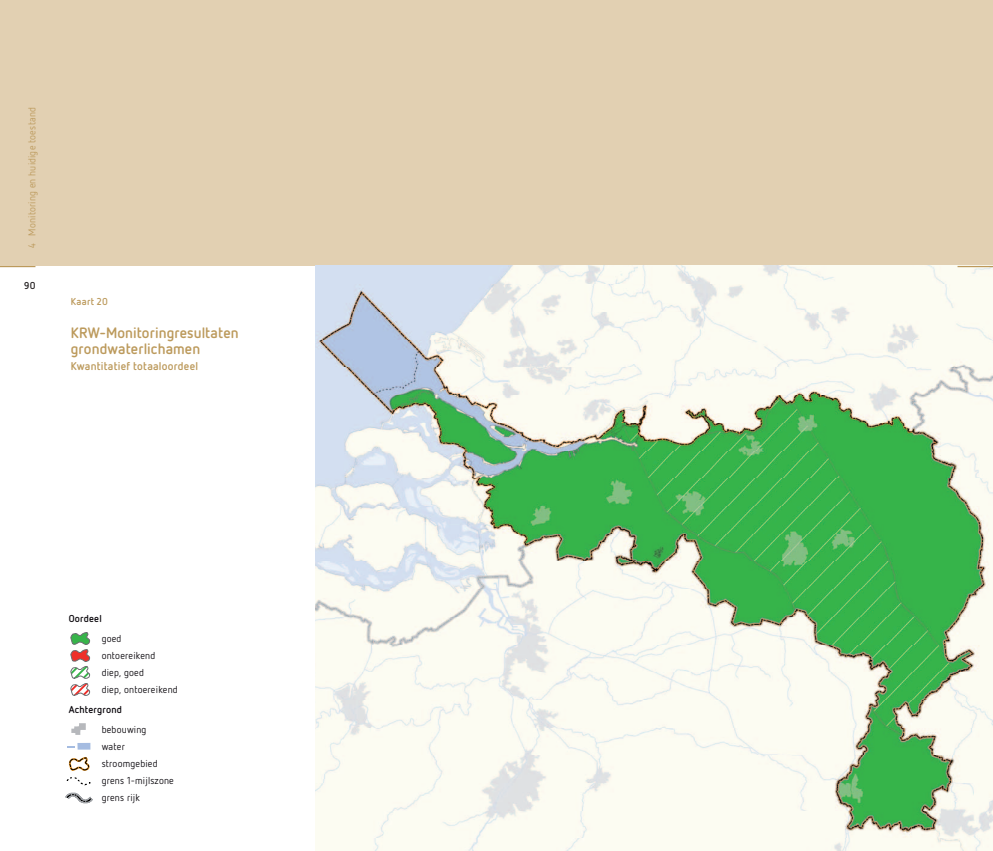
<style>
.page{position:relative;width:993px;height:851px;background:#fff}
.page>*{position:absolute;margin:0;border:0;box-sizing:border-box;transform-origin:0 0}
._6_paragraafkop_12pt{font:700 15px "Netto OT";letter-spacing:.005em;color:#bc9a5c}
._6_paragraafkop_12pt-2{font:700 11.25px "Netto OT";letter-spacing:.02em;color:#bc9a5c}
.t1{font:10px/17px "Netto OT";letter-spacing:.02em;color:#0e0b10}
.t2{font:700 10px/19.5px "Netto OT";letter-spacing:.02em;color:#0e0b10}
._8a_tabeltekst{font:10px "Netto OT";letter-spacing:.02em;color:#bc9a5c}
._6_paragraafkop_12pt-3{font:700 10px "Netto OT";letter-spacing:.025em;color:#bc9a5c}
.t3{font:700 10px "Netto OT";color:#231f20}
.s1{font-weight:400}
</style>
<div class="page">
<hr style="left:0;top:266px;width:35px;height:1px;background:#bc9a5c">
<div style="left:0;top:0;width:992px;height:266px;background:#e2d0b2"></div>
<img style="left:315px;top:266px;width:677px;height:584px">
<hr style="left:957px;top:266px;width:35px;height:1px;background:#bc9a5c">
<svg style="left:70px;top:632px;width:20px;height:63px"></svg>
<svg style="left:65px;top:757px;width:28px;height:47px"></svg>
<div style="left:77px;top:742px;width:13px;height:7px;background:#a5bce1"></div>
<svg style="left:71px;top:723px;width:15px;height:11px"></svg>
<p class="_8a_tabeltekst" style="left:26px;top:248px;width:143px;rotate:-90deg">4 Monitoring en huidige toestand</p>
<p class="t3" style="left:24px;top:279px;width:13px">90</p>
<p class="_6_paragraafkop_12pt-3" style="left:71px;top:295px;width:38px">Kaart 20</p>
<p class="_6_paragraafkop_12pt" style="left:71px;top:323px;width:169px">KRW-Monitoringresultaten</p>
<p class="_6_paragraafkop_12pt" style="left:71px;top:339px;width:131px">grondwaterlichamen</p>
<p class="_6_paragraafkop_12pt-2" style="left:71px;top:359px;width:129px">Kwantitatief totaaloordeel</p>
<p class="t2" style="left:102px;top:608px;width:21px;text-indent:-33px">Oordeel <span class="s1">goed</span></p>
<p class="t1" style="left:102px;top:646px;width:78px">ontoereikend<br>diep, goed<br>diep, ontoereikend</p>
<p class="t2" style="left:102px;top:699px;width:46px;text-indent:-33px">Achtergrond <span class="s1">bebouwing</span></p>
<p class="t1" style="left:102px;top:737px;width:74px">water stroomgebied grens 1-mijlszone grens rijk</p>
</div>
